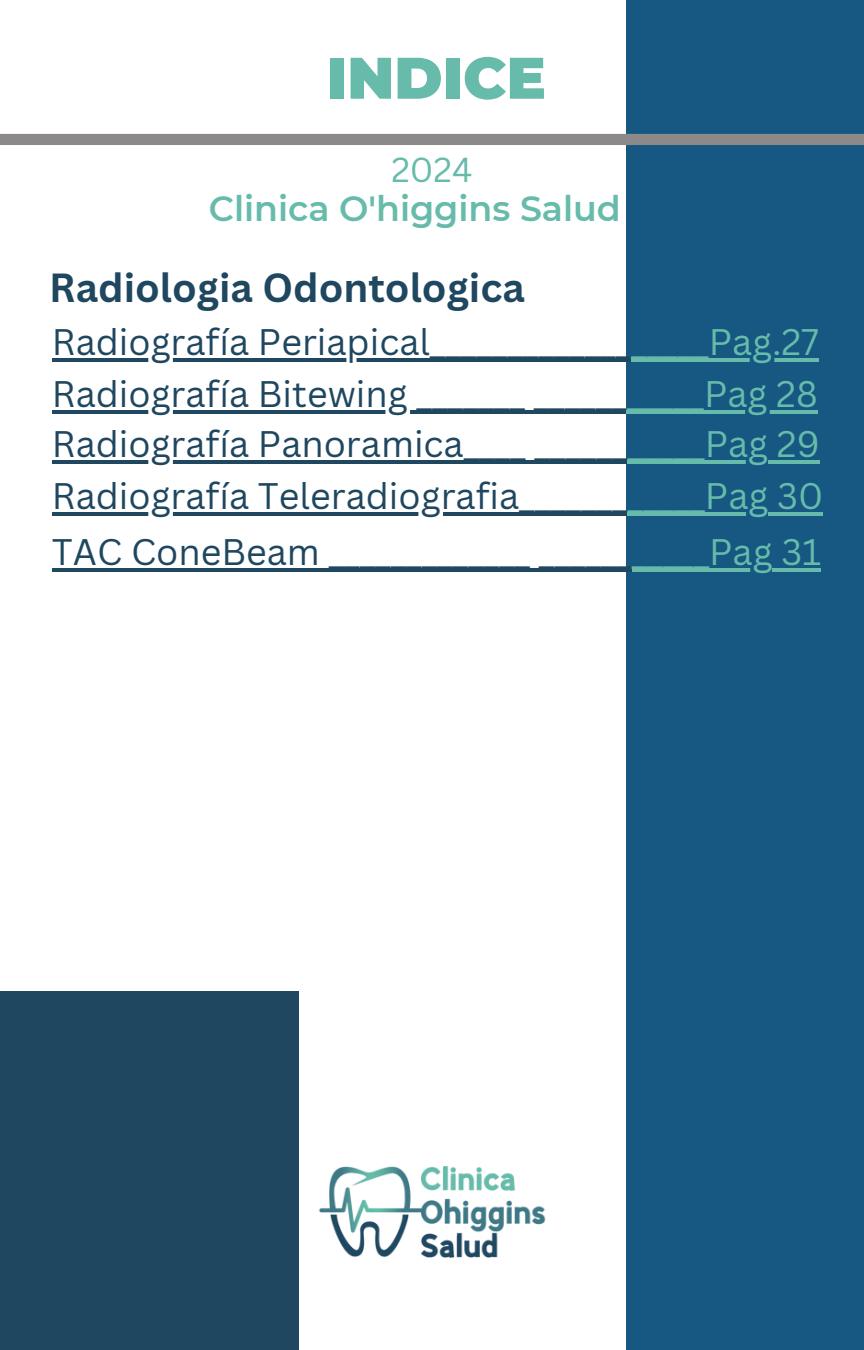
<style>
.page{position:relative;width:864px;height:1350px;background:#fff}
.page>*{position:absolute;margin:0;border:0;box-sizing:border-box;transform-origin:0 0}
.t1{font:900 58.5px "Montserrat";color:#6ba}
.t2{font:700 39.6px "Canva Sans";color:#1f4760}
.t3{font:36px/51.8px "Canva Sans";color:#1f4760}
.t4{font:600 34.88px "Montserrat";color:#6ba}
.t5{font:33.75px "Canva Sans";color:#6ba}
.s1{color:#6ba}
</style>
<div class="page">
<div style="left:627px;top:0;width:237px;height:1350px;background:#165882"></div>
<div style="left:0;top:992px;width:299px;height:358px;background:#1f4760"></div>
<img style="left:318px;top:1166px;width:228px;height:92px">
<svg style="left:0;top:125px;width:864px;height:29px"></svg>
<hr style="left:52px;top:359px;width:579px;height:3px;background:#1f4760">
<hr style="left:631px;top:359px;width:78px;height:3px;background:#6ba">
<hr style="left:709px;top:359px;width:110px;height:3px;background:#6ba">
<hr style="left:52px;top:411px;width:575px;height:3px;background:#1f4760">
<hr style="left:627px;top:411px;width:149px;height:3px;background:#6ba">
<hr style="left:776px;top:411px;width:42px;height:3px;background:#6ba">
<hr style="left:52px;top:460px;width:575px;height:4px;background:#1f4760">
<svg style="left:627px;top:460px;width:119px;height:4px"></svg>
<hr style="left:768px;top:460px;width:52px;height:4px;background:#6ba">
<hr style="left:52px;top:512px;width:576px;height:4px;background:#1f4760">
<svg style="left:628px;top:512px;width:118px;height:4px"></svg>
<hr style="left:768px;top:512px;width:55px;height:4px;background:#6ba">
<hr style="left:52px;top:569px;width:580px;height:3px;background:#1f4760">
<hr style="left:632px;top:569px;width:141px;height:3px;background:#6ba">
<hr style="left:773px;top:569px;width:48px;height:3px;background:#6ba">
<p class="t1" style="left:327px;top:42px;width:221px">INDICE</p>
<p class="t5" style="left:391px;top:146px;width:83px">2024</p>
<h4 class="t4" style="left:209px;top:187px;width:414px">Clinica O'higgins Salud</h4>
<h2 class="t2" style="left:49px;top:260px;width:477px">Radiologia Odontologica</h2>
<h3 class="t3" style="left:52px;top:315px;width:769px">Radiografía Periapical_____________<span class="s1">_____Pag.27</span></h3>
<h3 class="t3" style="left:52px;top:367px;width:767px">Radiografía Bitewing _______ ______<span class="s1">_____Pag 28</span></h3>
<h3 class="t3" style="left:52px;top:417px;width:773px">Radiografía Panoramica____ ______<span class="s1">_____Pag 29<br></span>Radiografía Teleradiografia_______<span class="s1">_____Pag 30</span></h3>
<p class="t3" style="left:52px;top:525px;width:771px">TAC ConeBeam _____________ ______<span class="s1">_____Pag 31</span></p>
</div>
